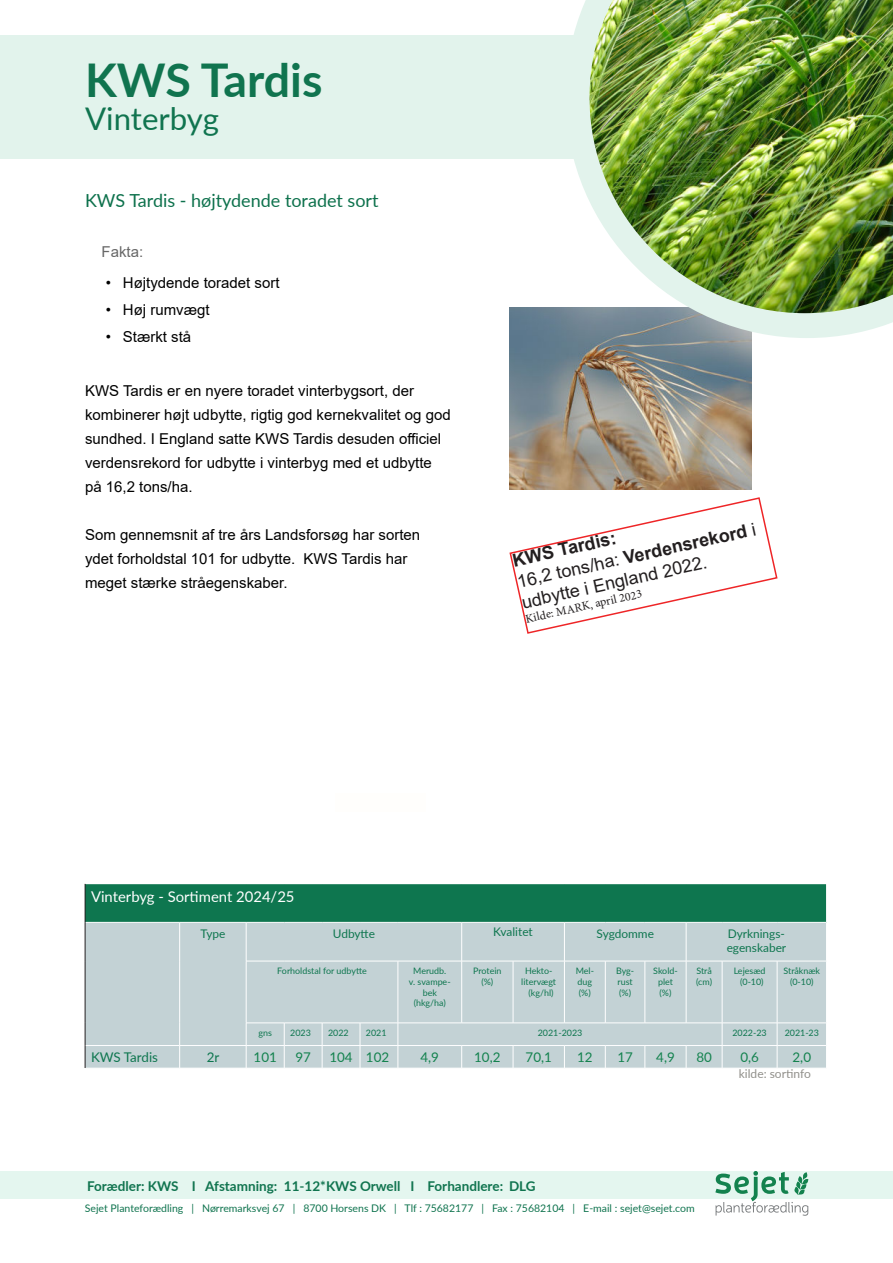
<style>
.page{position:relative;width:893px;height:1263px;background:#fff}
.page>*{position:absolute;margin:0;border:0;box-sizing:border-box;transform-origin:0 0}
.t1{font:700 46.5px "Lato";color:#10744f}
.t2{font:31.2px "Lato";color:#10744f}
.t3{font:18px/21.8px "Arial";color:#231f20}
.t4{font:18px "Lato";color:#0d714c}
.t5{font:15px/24px "Arial";color:#000}
.t6{font:15px "Arial";color:#676767}
.t7{font:14.85px "Lato";color:#fff}
.t8{font:700 13.5px "Lato";color:#10744f}
.t9{font:13.35px "Lato";color:#13824e}
.t10{font:13.35px "Lato";color:#0e764f}
.t11{font:12px "Minion Pro";color:#231f20}
.t12{font:12px "Lato";color:#91908b}
.t13{font:11.85px/14.2px "Lato";color:#0e764f}
.t14{font:10.5px "Lato";color:#10744f}
.t15{font:8.85px/10.6px "Lato";color:#0e764f;text-align:center}
.s1{font-weight:700}
</style>
<div class="page">
<img style="left:509px;top:307px;width:243px;height:182px">
<svg style="left:566px;top:0;width:327px;height:338px"></svg>
<div style="left:1px;top:35px;width:891px;height:124px;background:#e2f3ec"></div>
<div style="left:0;top:1171px;width:893px;height:28px;background:#e4f6ef"></div>
<svg style="left:715px;top:1171px;width:93px;height:45px"></svg>
<svg style="left:509px;top:497px;width:269px;height:137px"></svg>
<div style="left:85px;top:884px;width:741px;height:38px;background:#0e764f"></div>
<div style="left:86px;top:923px;width:740px;height:145px;background:#c3d2d5"></div>
<hr style="left:179px;top:922px;width:1px;height:39px;background:#fff">
<hr style="left:246px;top:922px;width:1px;height:39px;background:#fff">
<hr style="left:461px;top:922px;width:1px;height:39px;background:#fff">
<hr style="left:564px;top:922px;width:1px;height:39px;background:#fff">
<hr style="left:686px;top:922px;width:1px;height:39px;background:#fff">
<hr style="left:179px;top:961px;width:1px;height:62px;background:#fff">
<hr style="left:246px;top:961px;width:38px;height:1px;background:#fff">
<hr style="left:246px;top:961px;width:1px;height:62px;background:#fff">
<hr style="left:284px;top:961px;width:38px;height:1px;background:#fff">
<hr style="left:322px;top:961px;width:38px;height:1px;background:#fff">
<hr style="left:360px;top:961px;width:38px;height:1px;background:#fff">
<hr style="left:398px;top:961px;width:64px;height:1px;background:#fff">
<hr style="left:398px;top:961px;width:1px;height:62px;background:#fff">
<hr style="left:462px;top:961px;width:51px;height:1px;background:#fff">
<hr style="left:461px;top:961px;width:1px;height:62px;background:#fff">
<hr style="left:513px;top:961px;width:51px;height:1px;background:#fff">
<hr style="left:513px;top:961px;width:1px;height:62px;background:#fff">
<hr style="left:564px;top:961px;width:41px;height:1px;background:#fff">
<hr style="left:564px;top:961px;width:1px;height:62px;background:#fff">
<hr style="left:605px;top:961px;width:40px;height:1px;background:#fff">
<hr style="left:605px;top:961px;width:1px;height:62px;background:#fff">
<hr style="left:645px;top:961px;width:41px;height:1px;background:#fff">
<hr style="left:645px;top:961px;width:1px;height:62px;background:#fff">
<hr style="left:686px;top:961px;width:36px;height:1px;background:#fff">
<hr style="left:686px;top:961px;width:1px;height:62px;background:#fff">
<hr style="left:722px;top:961px;width:55px;height:1px;background:#fff">
<hr style="left:722px;top:961px;width:1px;height:62px;background:#fff">
<hr style="left:777px;top:961px;width:50px;height:1px;background:#fff">
<hr style="left:777px;top:961px;width:1px;height:62px;background:#fff">
<hr style="left:246px;top:1022px;width:38px;height:1px;background:#fff">
<hr style="left:284px;top:1022px;width:38px;height:1px;background:#fff">
<hr style="left:322px;top:1022px;width:38px;height:1px;background:#fff">
<hr style="left:360px;top:1022px;width:38px;height:1px;background:#fff">
<hr style="left:398px;top:1022px;width:64px;height:1px;background:#fff">
<hr style="left:462px;top:1022px;width:51px;height:1px;background:#fff">
<hr style="left:513px;top:1022px;width:51px;height:1px;background:#fff">
<hr style="left:564px;top:1022px;width:41px;height:1px;background:#fff">
<hr style="left:605px;top:1022px;width:40px;height:1px;background:#fff">
<hr style="left:645px;top:1022px;width:41px;height:1px;background:#fff">
<hr style="left:686px;top:1022px;width:36px;height:1px;background:#fff">
<hr style="left:722px;top:1022px;width:55px;height:1px;background:#fff">
<hr style="left:777px;top:1022px;width:50px;height:1px;background:#fff">
<hr style="left:85px;top:1045px;width:95px;height:1px;background:#fff">
<hr style="left:180px;top:1045px;width:66px;height:1px;background:#fff">
<svg style="left:179px;top:1023px;width:1px;height:45px"></svg>
<hr style="left:246px;top:1045px;width:38px;height:1px;background:#fff">
<svg style="left:246px;top:1023px;width:1px;height:45px"></svg>
<hr style="left:284px;top:1045px;width:38px;height:1px;background:#fff">
<svg style="left:284px;top:1023px;width:1px;height:45px"></svg>
<hr style="left:322px;top:1045px;width:38px;height:1px;background:#fff">
<svg style="left:322px;top:1023px;width:1px;height:45px"></svg>
<hr style="left:360px;top:1045px;width:38px;height:1px;background:#fff">
<svg style="left:360px;top:1023px;width:1px;height:45px"></svg>
<hr style="left:398px;top:1045px;width:64px;height:1px;background:#fff">
<svg style="left:398px;top:1023px;width:1px;height:45px"></svg>
<hr style="left:462px;top:1045px;width:51px;height:1px;background:#fff">
<svg style="left:461px;top:1046px;width:1px;height:22px"></svg>
<hr style="left:513px;top:1045px;width:51px;height:1px;background:#fff">
<svg style="left:513px;top:1046px;width:1px;height:22px"></svg>
<hr style="left:564px;top:1045px;width:41px;height:1px;background:#fff">
<svg style="left:564px;top:1046px;width:1px;height:22px"></svg>
<hr style="left:605px;top:1045px;width:40px;height:1px;background:#fff">
<svg style="left:605px;top:1046px;width:1px;height:22px"></svg>
<hr style="left:645px;top:1045px;width:41px;height:1px;background:#fff">
<svg style="left:645px;top:1046px;width:1px;height:22px"></svg>
<hr style="left:686px;top:1045px;width:36px;height:1px;background:#fff">
<svg style="left:686px;top:1046px;width:1px;height:22px"></svg>
<hr style="left:722px;top:1045px;width:55px;height:1px;background:#fff">
<svg style="left:722px;top:1023px;width:1px;height:45px"></svg>
<hr style="left:777px;top:1045px;width:50px;height:1px;background:#fff">
<svg style="left:777px;top:1023px;width:1px;height:45px"></svg>
<hr style="left:85px;top:884px;width:1px;height:38px;background:#231f20">
<hr style="left:85px;top:922px;width:1px;height:39px;background:#231f20">
<hr style="left:85px;top:961px;width:1px;height:62px;background:#231f20">
<svg style="left:85px;top:1023px;width:1px;height:45px"></svg>
<img style="left:589px;top:0;width:304px;height:313px">
<h1 class="t1" style="left:85px;top:62px;width:239px">KWS Tardis</h1>
<h2 class="t2" style="left:85px;top:106px;width:135px">Vinterbyg</h2>
<p class="t4" style="left:85px;top:193px;width:295px">KWS Tardis - højtydende toradet sort</p>
<p class="t6" style="left:102px;top:245px;width:43px">Fakta:</p>
<p class="t5" style="left:106px;top:272px;width:175px">• Højtydende toradet sort</p>
<p class="t5" style="left:106px;top:299px;width:105px">• Høj rumvægt</p>
<p class="t5" style="left:106px;top:326px;width:87px">• Stærkt stå</p>
<p class="t5" style="left:85px;top:380px;width:367px">KWS Tardis er en nyere toradet vinterbygsort, der kombinerer højt udbytte, rigtig god kernekvalitet og god sundhed. I England satte KWS Tardis desuden officiel verdensrekord for udbytte i vinterbyg med et udbytte på 16,2 tons/ha.</p>
<p class="t5" style="left:85px;top:524px;width:337px">Som gennemsnit af tre års Landsforsøg har sorten ydet forholdstal 101 for udbytte. KWS Tardis har meget stærke stråegenskaber.</p>
<p class="t3" style="left:510px;top:552px;width:246px;rotate:-13deg"><span class="s1">KWS Tardis:<br></span>16,2 tons/ha: <span class="s1">Verdensrekord</span> i udbytte i England 2022.</p>
<p class="t11" style="left:525px;top:614px;width:120px;rotate:-12deg">Kilde: MARK, april 2023</p>
<p class="t7" style="left:91px;top:885px;width:205px">Vinterbyg - Sortiment 2024/25</p>
<p class="t13" style="left:200px;top:927px;width:27px">Type</p>
<p class="t13" style="left:333px;top:926px;width:44px">Udbytte</p>
<p class="t13" style="left:493px;top:925px;width:41px">Kvalitet</p>
<p class="t13" style="left:597px;top:927px;width:59px">Sygdomme</p>
<p class="t13" style="left:727px;top:927px;width:61px">Dyrknings&shy;egenskaber</p>
<p class="t15" style="left:277px;top:965px;width:91px">Forholdstal for udbytte</p>
<p class="t15" style="left:409px;top:966px;width:43px">Merudb. v. svampe&shy;bek (hkg/ha)</p>
<p class="t15" style="left:473px;top:966px;width:30px">Protein (%)</p>
<p class="t15" style="left:521px;top:966px;width:36px">Hekto&shy;litervægt (kg/hl)</p>
<p class="t15" style="left:576px;top:966px;width:20px;text-align:left">Mel&shy;dug (%)</p>
<p class="t15" style="left:616px;top:966px;width:20px;text-align:left">Byg&shy;rust (%)</p>
<p class="t15" style="left:653px;top:966px;width:26px">Skold&shy;plet (%)</p>
<p class="t15" style="left:696px;top:966px;width:17px;text-align:left">Strå (cm)</p>
<p class="t15" style="left:734px;top:966px;width:33px">Lejesæd (0-10)</p>
<p class="t15" style="left:783px;top:966px;width:38px">Stråknæk (0-10)</p>
<p class="t15" style="left:258px;top:1028px;width:15px">gns</p>
<p class="t15" style="left:290px;top:1028px;width:22px">2023</p>
<p class="t15" style="left:328px;top:1028px;width:22px">2022</p>
<p class="t15" style="left:366px;top:1028px;width:22px">2021</p>
<p class="t15" style="left:538px;top:1028px;width:46px">2021-2023</p>
<p class="t15" style="left:732px;top:1028px;width:36px">2022-23</p>
<p class="t15" style="left:785px;top:1028px;width:36px">2021-23</p>
<p class="t10" style="left:91px;top:1052px;width:68px">KWS Tardis</p>
<p class="t10" style="left:207px;top:1052px;width:14px">2r</p>
<p class="t9" style="left:254px;top:1052px;width:25px">101</p>
<p class="t9" style="left:295px;top:1052px;width:17px">97</p>
<p class="t9" style="left:329px;top:1052px;width:61px">104 102</p>
<p class="t9" style="left:421px;top:1052px;width:20px">4,9</p>
<p class="t9" style="left:474px;top:1052px;width:28px">10,2</p>
<p class="t9" style="left:526px;top:1052px;width:28px">70,1</p>
<p class="t9" style="left:577px;top:1052px;width:17px">12</p>
<p class="t9" style="left:617px;top:1052px;width:17px">17</p>
<p class="t9" style="left:656px;top:1052px;width:20px">4,9</p>
<p class="t9" style="left:696px;top:1052px;width:17px">80</p>
<p class="t9" style="left:740px;top:1052px;width:20px">0,6</p>
<p class="t9" style="left:793px;top:1052px;width:20px">2,0</p>
<p class="t8" style="left:87px;top:1180px;width:450px">Forædler: KWS I Afstamning: 11-12*KWS Orwell I Forhandlere: DLG</p>
<p class="t14" style="left:85px;top:1204px;width:611px">Sejet Planteforædling | Nørremarksvej 67 | 8700 Horsens DK | Tlf : 75682177 | Fax : 75682104 | E-mail : sejet@sejet.com</p>
<p class="t12" style="left:739px;top:1065px;width:74px">kilde: sortinfo</p>
</div>
